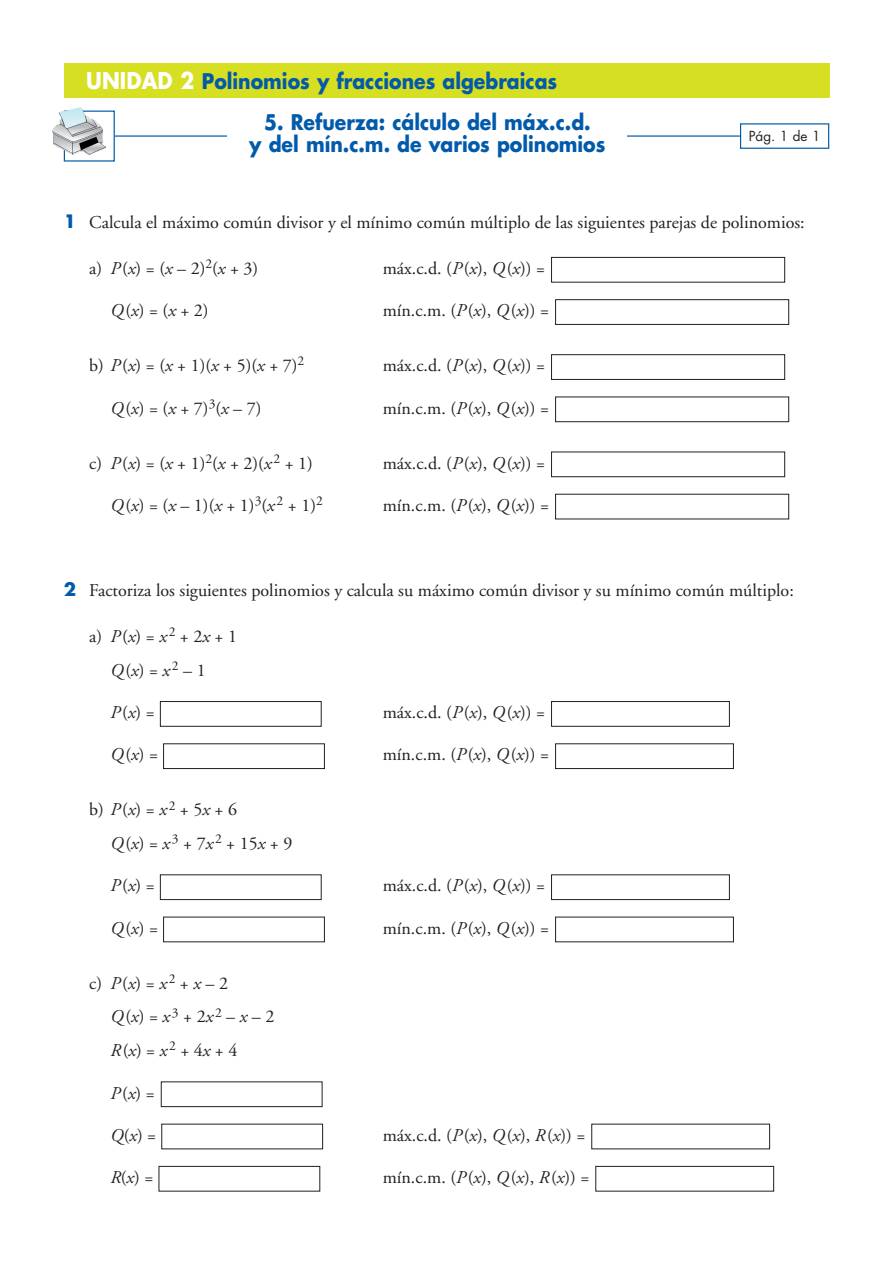
<style>
.page{position:relative;width:893px;height:1263px;background:#fff}
.page>*{position:absolute;margin:0;border:0;box-sizing:border-box;transform-origin:0 0}
.t1{font:700 21px/22.5px "Futura";color:#015aaa;text-align:center;scale:.9 1}
.t2{font:18px/33.8px "Adobe Garamond";color:#231f20}
.t3{font:13.5px "Futura";color:#231f20}
.s1{font-size:22.5px;color:#fff}
.s2{font-family:"Futura";font-weight:700;color:#015aaa}
.s3{font-style:italic}
</style>
<div class="page">
<div style="left:64px;top:64px;width:765px;height:34px;background:#d6df21"></div>
<svg style="left:115px;top:123px;width:715px;height:26px"></svg>
<div style="left:227px;top:111px;width:400px;height:51px;background:#fff"></div>
<div style="left:64px;top:111px;width:51px;height:51px;border:1px solid #015aaa"></div>
<img style="left:52px;top:107px;width:54px;height:48px">
<div style="left:595px;top:1166px;width:179px;height:26px;border:1px solid #231f20"></div>
<div style="left:159px;top:1166px;width:161px;height:26px;border:1px solid #231f20"></div>
<div style="left:161px;top:1081px;width:161px;height:26px;border:1px solid #231f20"></div>
<div style="left:551px;top:874px;width:179px;height:26px;border:1px solid #231f20"></div>
<div style="left:160px;top:874px;width:162px;height:26px;border:1px solid #231f20"></div>
<div style="left:555px;top:743px;width:179px;height:26px;border:1px solid #231f20"></div>
<div style="left:163px;top:743px;width:162px;height:26px;border:1px solid #231f20"></div>
<div style="left:551px;top:701px;width:179px;height:26px;border:1px solid #231f20"></div>
<div style="left:160px;top:701px;width:162px;height:26px;border:1px solid #231f20"></div>
<div style="left:551px;top:452px;width:234px;height:25px;border:1px solid #231f20"></div>
<div style="left:555px;top:397px;width:234px;height:25px;border:1px solid #231f20"></div>
<div style="left:551px;top:354px;width:234px;height:26px;border:1px solid #231f20"></div>
<div style="left:555px;top:299px;width:234px;height:26px;border:1px solid #231f20"></div>
<div style="left:551px;top:257px;width:234px;height:26px;border:1px solid #231f20"></div>
<p class="t1" style="left:86px;top:72px;width:525px"><span class="s1">UNIDAD 2</span> Polinomios y fracciones algebraicas</p>
<p class="t1" style="left:249px;top:112px;width:397px">5. Refuerza: cálculo del máx.c.d.<br>y del mín.c.m. de varios polinomios</p>
<p class="t3" style="left:749px;top:130px;width:73px">Pág. 1 de 1</p>
<p class="t2" style="left:64px;top:207px;width:742px"><span class="s2">1</span> Calcula el máximo común divisor y el mínimo común múltiplo de las siguientes parejas de polinomios:</p>
<p class="t2" style="left:89px;top:253px;width:170px">a) <span class="s3">P</span>(<span class="s3">x</span>) = (<span class="s3">x</span> – 2)<sup>2</sup>(<span class="s3">x</span> + 3)</p>
<p class="t2" style="left:383px;top:253px;width:164px">máx.c.d. (<span class="s3">P</span>(<span class="s3">x</span>), <span class="s3">Q</span>(<span class="s3">x</span>)) =</p>
<p class="t2" style="left:111px;top:295px;width:100px"><span class="s3">Q</span>(<span class="s3">x</span>) = (<span class="s3">x</span> + 2)</p>
<p class="t2" style="left:383px;top:295px;width:168px">mín.c.m. (<span class="s3">P</span>(<span class="s3">x</span>), <span class="s3">Q</span>(<span class="s3">x</span>)) =</p>
<p class="t2" style="left:89px;top:350px;width:217px">b) <span class="s3">P</span>(<span class="s3">x</span>) = (<span class="s3">x</span> + 1)(<span class="s3">x</span> + 5)(<span class="s3">x</span> + 7)<sup>2</sup></p>
<p class="t2" style="left:383px;top:350px;width:164px">máx.c.d. (<span class="s3">P</span>(<span class="s3">x</span>), <span class="s3">Q</span>(<span class="s3">x</span>)) =</p>
<p class="t2" style="left:111px;top:393px;width:152px"><span class="s3">Q</span>(<span class="s3">x</span>) = (<span class="s3">x</span> + 7)<sup>3</sup>(<span class="s3">x</span> – 7)</p>
<p class="t2" style="left:383px;top:393px;width:168px">mín.c.m. (<span class="s3">P</span>(<span class="s3">x</span>), <span class="s3">Q</span>(<span class="s3">x</span>)) =</p>
<p class="t2" style="left:89px;top:448px;width:225px">c) <span class="s3">P</span>(<span class="s3">x</span>) = (<span class="s3">x</span> + 1)<sup>2</sup>(<span class="s3">x</span> + 2)(<span class="s3">x</span> <sup>2</sup> + 1)</p>
<p class="t2" style="left:383px;top:448px;width:164px">máx.c.d. (<span class="s3">P</span>(<span class="s3">x</span>), <span class="s3">Q</span>(<span class="s3">x</span>)) =</p>
<p class="t2" style="left:111px;top:490px;width:214px"><span class="s3">Q</span>(<span class="s3">x</span>) = (<span class="s3">x</span> – 1)(<span class="s3">x</span> + 1)<sup>3</sup>(<span class="s3">x</span> <sup>2</sup> + 1)<sup>2</sup></p>
<p class="t2" style="left:383px;top:490px;width:168px">mín.c.m. (<span class="s3">P</span>(<span class="s3">x</span>), <span class="s3">Q</span>(<span class="s3">x</span>)) =</p>
<p class="t2" style="left:64px;top:575px;width:731px"><span class="s2">2</span> Factoriza los siguientes polinomios y calcula su máximo común divisor y su mínimo común múltiplo:</p>
<p class="t2" style="left:89px;top:621px;width:149px;text-align:center">a) <span class="s3">P</span>(<span class="s3">x</span>) = <span class="s3">x</span><sup>2</sup> + 2<span class="s3">x</span> +1<br><span class="s3">Q</span>(<span class="s3">x</span>) = <span class="s3">x</span><sup>2</sup> – 1</p>
<p class="t2" style="left:111px;top:697px;width:46px"><span class="s3">P</span>(<span class="s3">x</span>) =</p>
<p class="t2" style="left:383px;top:697px;width:164px">máx.c.d. (<span class="s3">P</span>(<span class="s3">x</span>), <span class="s3">Q</span>(<span class="s3">x</span>)) =</p>
<p class="t2" style="left:111px;top:740px;width:49px"><span class="s3">Q</span>(<span class="s3">x</span>) =</p>
<p class="t2" style="left:383px;top:740px;width:168px">mín.c.m. (<span class="s3">P</span>(<span class="s3">x</span>), <span class="s3">Q</span>(<span class="s3">x</span>)) =</p>
<p class="t2" style="left:111px;top:795px;width:183px;text-indent:-21px">b) <span class="s3">P</span>(<span class="s3">x</span>) = <span class="s3">x</span><sup>2</sup> + 5<span class="s3">x</span> + 6<br><span class="s3">Q</span>(<span class="s3">x</span>) = <span class="s3">x</span><sup>3</sup> + 7<span class="s3">x</span><sup>2</sup> + 15<span class="s3">x</span> +9</p>
<p class="t2" style="left:111px;top:871px;width:46px"><span class="s3">P</span>(<span class="s3">x</span>) =</p>
<p class="t2" style="left:383px;top:871px;width:164px">máx.c.d. (<span class="s3">P</span>(<span class="s3">x</span>), <span class="s3">Q</span>(<span class="s3">x</span>)) =</p>
<p class="t2" style="left:111px;top:913px;width:49px"><span class="s3">Q</span>(<span class="s3">x</span>) =</p>
<p class="t2" style="left:383px;top:913px;width:168px">mín.c.m. (<span class="s3">P</span>(<span class="s3">x</span>), <span class="s3">Q</span>(<span class="s3">x</span>)) =</p>
<p class="t2" style="left:111px;top:968px;width:165px;text-indent:-21px">c) <span class="s3">P</span>(<span class="s3">x</span>) = <span class="s3">x</span><sup>2</sup> + <span class="s3">x</span> – 2<br><span class="s3">Q</span>(<span class="s3">x</span>) = <span class="s3">x</span><sup>3</sup> + 2<span class="s3">x</span><sup>2</sup> – <span class="s3">x</span> – 2<br><span class="s3">R</span>(<span class="s3">x</span>) = <span class="s3">x</span><sup>2</sup> + 4<span class="s3">x</span> + 4</p>
<p class="t2" style="left:111px;top:1078px;width:46px"><span class="s3">P</span>(<span class="s3">x</span>) =</p>
<p class="t2" style="left:111px;top:1120px;width:47px"><span class="s3">Q</span>(<span class="s3">x</span>) =</p>
<p class="t2" style="left:383px;top:1120px;width:204px">máx.c.d. (<span class="s3">P</span>(<span class="s3">x</span>), <span class="s3">Q</span>(<span class="s3">x</span>), <span class="s3">R</span>(<span class="s3">x</span>)) =</p>
<p class="t2" style="left:111px;top:1162px;width:44px"><span class="s3">R</span>(<span class="s3">x</span>) =</p>
<p class="t2" style="left:383px;top:1162px;width:208px">mín.c.m. (<span class="s3">P</span>(<span class="s3">x</span>), <span class="s3">Q</span>(<span class="s3">x</span>), <span class="s3">R</span>(<span class="s3">x</span>)) =</p>
</div>
